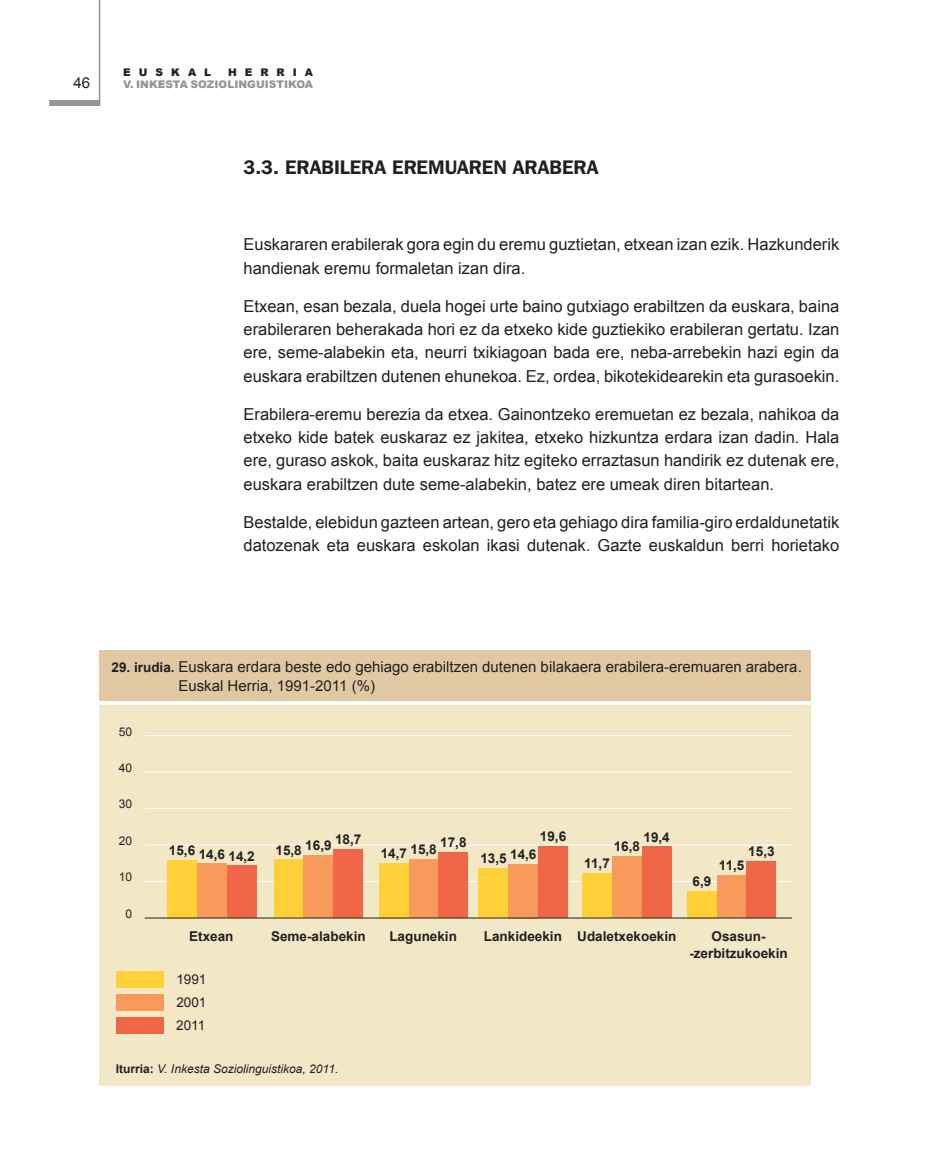
<style>
.page{position:relative;width:937px;height:1149px;background:#fff}
.page>*{position:absolute;margin:0;border:0;box-sizing:border-box;transform-origin:0 0}
.t1{font:600 19.5px "Franklin Gothic IT Cby BT";color:#231f20}
.t2{font:16.5px/23.2px "Arial";color:#231f20}
.t3{font:15px/19.5px "Arial";color:#231f20}
.t4{font:700 13.5px/16.2px "Arial";color:#231f20;text-align:center}
.t5{font:13.5px/23px "Arial";color:#231f20;text-align:justify}
.t6{font:italic 12px "Arial";color:#231f20}
.t7{font:12px "Arial";color:#231f20}
.t8{font:900 10.5px "Arial";color:#939598}
.t9{font:900 10.5px "Arial";letter-spacing:.765em;color:#231f20}
.s1{font-weight:700;font-size:13.5px}
.s2{font-weight:700;font-style:normal}
</style>
<div class="page">
<hr style="left:99px;top:0;width:1px;height:103px;background:#939598">
<div style="left:49px;top:100px;width:51px;height:6px;background:#939598"></div>
<div style="left:99px;top:705px;width:711px;height:380px;background:#f2e8c6"></div>
<div style="left:99px;top:650px;width:711px;height:51px;background:#e0c9a2"></div>
<div style="left:116px;top:971px;width:47px;height:16px;background:#ffd137"></div>
<div style="left:116px;top:994px;width:47px;height:16px;background:#f89a59"></div>
<div style="left:116px;top:1017px;width:47px;height:16px;background:#f26648"></div>
<hr style="left:145px;top:844px;width:646px;height:1px;background:#fff">
<hr style="left:145px;top:771px;width:646px;height:1px;background:#fff">
<hr style="left:145px;top:808px;width:646px;height:1px;background:#fff">
<hr style="left:145px;top:735px;width:646px;height:1px;background:#fff">
<hr style="left:145px;top:881px;width:646px;height:1px;background:#fff">
<div style="left:273px;top:859px;width:30px;height:59px;background:#ffd137"></div>
<div style="left:303px;top:855px;width:30px;height:62px;background:#f89a59"></div>
<div style="left:333px;top:849px;width:30px;height:68px;background:#f26648"></div>
<div style="left:379px;top:863px;width:29px;height:55px;background:#ffd137"></div>
<div style="left:408px;top:859px;width:30px;height:58px;background:#f89a59"></div>
<div style="left:438px;top:852px;width:30px;height:65px;background:#f26648"></div>
<div style="left:478px;top:868px;width:30px;height:50px;background:#ffd137"></div>
<div style="left:508px;top:863px;width:30px;height:54px;background:#f89a59"></div>
<div style="left:538px;top:846px;width:29px;height:71px;background:#f26648"></div>
<div style="left:582px;top:873px;width:29px;height:45px;background:#ffd137"></div>
<div style="left:611px;top:856px;width:30px;height:61px;background:#f89a59"></div>
<div style="left:641px;top:846px;width:30px;height:71px;background:#f26648"></div>
<div style="left:686px;top:890px;width:30px;height:28px;background:#ffd137"></div>
<div style="left:716px;top:875px;width:30px;height:42px;background:#f89a59"></div>
<div style="left:746px;top:861px;width:30px;height:56px;background:#f26648"></div>
<div style="left:167px;top:859px;width:30px;height:59px;background:#ffd137"></div>
<div style="left:197px;top:863px;width:29px;height:54px;background:#f89a59"></div>
<div style="left:226px;top:865px;width:30px;height:52px;background:#f26648"></div>
<hr style="left:145px;top:917px;width:646px;height:1px;background:#231f20">
<p class="t3" style="left:73px;top:73px;width:18px">46</p>
<p class="t9" style="left:123px;top:64px;width:89px">EUSKAL</p>
<p class="t9" style="left:228px;top:64px;width:86px">HERRIA</p>
<p class="t8" style="left:123px;top:77px;width:191px">V. INKESTA SOZIOLINGUISTIKOA</p>
<p class="t1" style="left:243px;top:155px;width:356px">3.3. ERABILERA EREMUAREN ARABERA</p>
<p class="t2" style="left:243px;top:233px;width:597px">Euskararen erabilerak gora egin du eremu guztietan, etxean izan ezik. Hazkunderik handienak eremu formaletan izan dira.</p>
<p class="t2" style="left:243px;top:294px;width:597px;text-align:justify">Etxean, esan bezala, duela hogei urte baino gutxiago erabiltzen da euskara, baina erabileraren beherakada hori ez da etxeko kide guztiekiko erabileran gertatu. Izan ere, seme-alabekin eta, neurri txikiagoan bada ere, neba-arrebekin hazi egin da euskara erabiltzen dutenen ehunekoa. Ez, ordea, bikotekidearekin eta gurasoekin.</p>
<p class="t2" style="left:243px;top:402px;width:597px;text-align:justify">Erabilera-eremu berezia da etxea. Gainontzeko eremuetan ez bezala, nahikoa da etxeko kide batek euskaraz ez jakitea, etxeko hizkuntza erdara izan dadin. Hala ere, guraso askok, baita euskaraz hitz egiteko erraztasun handirik ez dutenak ere, euskara erabiltzen dute seme-alabekin, batez ere umeak diren bitartean.</p>
<p class="t2" style="left:243px;top:510px;width:597px">Bestalde, elebidun gazteen artean, gero eta gehiago dira familia-giro erdaldunetatik datozenak eta euskara eskolan ikasi dutenak. Gazte euskaldun berri horietako</p>
<p class="t3" style="left:178px;top:656px;width:624px;text-indent:-67px"><span class="s1">29. irudia.</span> Euskara erdara beste edo gehiago erabiltzen dutenen bilakaera erabilera-eremuaren arabera.<br>Euskal Herria, 1991-2011 (%)</p>
<p class="t7" style="left:119px;top:723px;width:15px">50</p>
<p class="t7" style="left:119px;top:759px;width:15px">40</p>
<p class="t7" style="left:119px;top:796px;width:15px">30</p>
<p class="t7" style="left:119px;top:832px;width:15px">20</p>
<p class="t7" style="left:119px;top:869px;width:15px">10</p>
<p class="t7" style="left:125px;top:905px;width:8px">0</p>
<p class="t4" style="left:169px;top:844px;width:58px">15,6 14,6</p>
<p class="t4" style="left:228px;top:848px;width:28px">14,2</p>
<p class="t4" style="left:335px;top:831px;width:28px">18,7</p>
<p class="t4" style="left:275px;top:840px;width:58px">15,8 16,9</p>
<p class="t4" style="left:189px;top:929px;width:46px">Etxean</p>
<p class="t5" style="left:176px;top:968px;width:32px">1991<br>2001<br>2011</p>
<p class="t4" style="left:271px;top:929px;width:96px">Seme-alabekin</p>
<p class="t6" style="left:116px;top:1060px;width:224px"><span class="s2">Iturria:</span> V. Inkesta Soziolinguistikoa, 2011.</p>
<p class="t4" style="left:440px;top:834px;width:28px">17,8</p>
<p class="t4" style="left:380px;top:843px;width:58px">14,7 15,8</p>
<p class="t4" style="left:539px;top:828px;width:28px">19,6</p>
<p class="t4" style="left:480px;top:848px;width:58px">13,5 14,6</p>
<p class="t4" style="left:643px;top:829px;width:28px">19,4</p>
<p class="t4" style="left:613px;top:839px;width:28px">16,8</p>
<p class="t4" style="left:584px;top:856px;width:27px">11,7</p>
<p class="t4" style="left:692px;top:873px;width:20px">6,9</p>
<p class="t4" style="left:748px;top:843px;width:28px">15,3</p>
<p class="t4" style="left:718px;top:857px;width:27px">11,5</p>
<p class="t4" style="left:389px;top:929px;width:69px">Lagunekin</p>
<p class="t4" style="left:483px;top:929px;width:80px">Lankideekin</p>
<p class="t4" style="left:577px;top:928px;width:101px">Udaletxekoekin</p>
<p class="t4" style="left:689px;top:929px;width:100px">Osasun--zerbitzukoekin</p>
</div>
